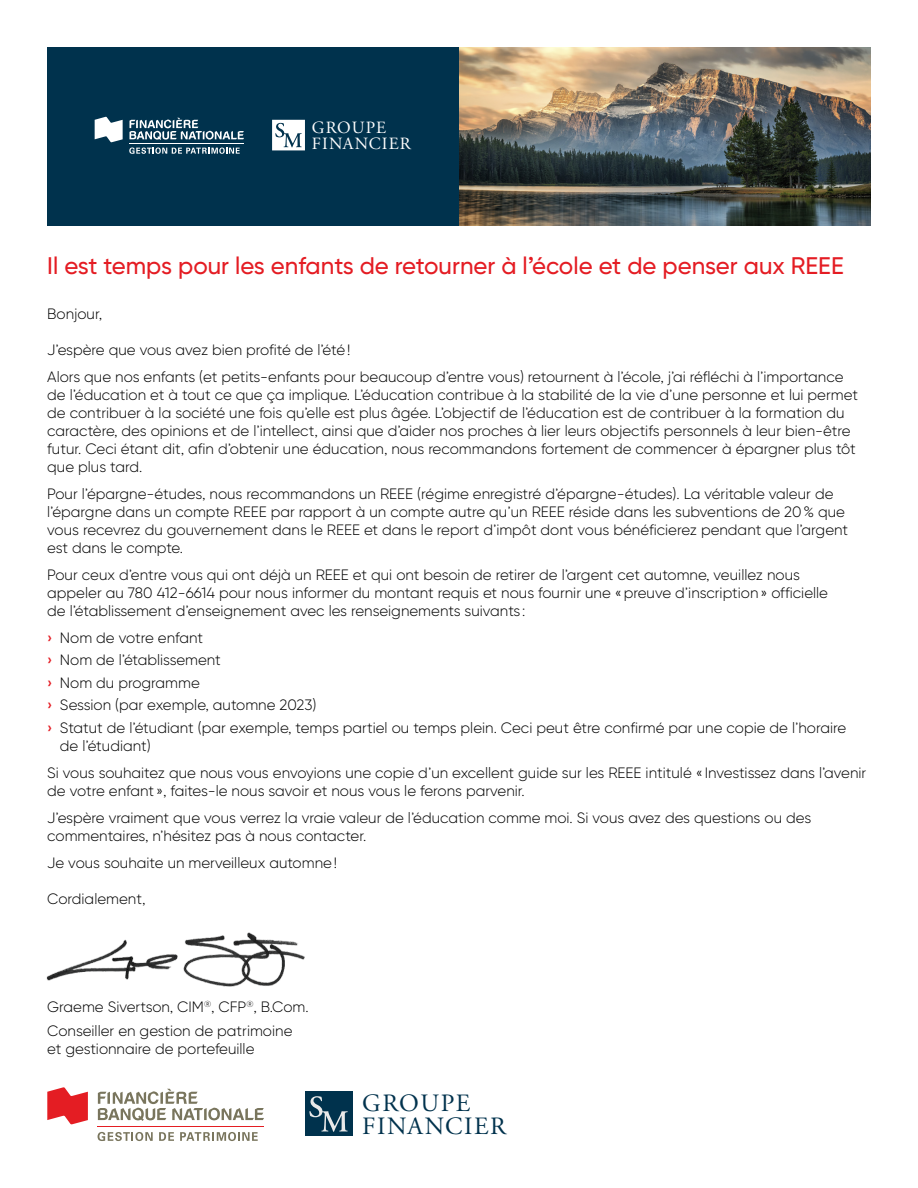
<style>
.page{position:relative;width:918px;height:1188px;background:#fff}
.page>*{position:absolute;margin:0;border:0;box-sizing:border-box;transform-origin:0 0}
.t1{font:24.9px/23.5px "Adobe Garamond Pro";letter-spacing:.065em;color:#00324d}
.t2{font:500 24px "Gilroy BN";color:#e41c23}
.t3{font:17.1px/16.2px "Adobe Garamond Pro";letter-spacing:.065em;color:#fff}
.t4{font:300 15px/18px "Gilroy BN";color:#000}
.s1{font-weight:600;color:#e41c23}
</style>
<div class="page">
<div style="left:47px;top:47px;width:412px;height:178px;background:#00324d"></div>
<img style="left:459px;top:47px;width:412px;height:178px">
<svg style="left:130px;top:118px;width:114px;height:22px"></svg>
<svg style="left:95px;top:117px;width:28px;height:25px"></svg>
<svg style="left:129px;top:147px;width:111px;height:7px"></svg>
<hr style="left:130px;top:143px;width:114px;height:1px;background:#fff">
<svg style="left:272px;top:120px;width:33px;height:30px"></svg>
<img style="left:46px;top:932px;width:259px;height:55px">
<svg style="left:98px;top:1089px;width:166px;height:32px"></svg>
<svg style="left:47px;top:1087px;width:41px;height:37px"></svg>
<svg style="left:98px;top:1132px;width:55px;height:9px"></svg>
<svg style="left:159px;top:1132px;width:15px;height:9px"></svg>
<svg style="left:180px;top:1132px;width:78px;height:9px"></svg>
<hr style="left:98px;top:1126px;width:166px;height:1px;background:#e41d23">
<div style="left:305px;top:1092px;width:47px;height:44px;background:#00324d"></div>
<svg style="left:309px;top:1096px;width:39px;height:36px"></svg>
<p class="t3" style="left:312px;top:120px;width:101px">GROUPE<br>FINANCIER</p>
<h2 class="t2" style="left:47px;top:250px;width:798px">Il est temps pour les enfants de retourner à l’école et de penser aux REEE</h2>
<p class="t4" style="left:47px;top:304px;width:56px">Bonjour,</p>
<p class="t4" style="left:47px;top:336px;width:798px;line-height:27px">J’espère que vous avez bien profité de l’été!<br>Alors que nos enfants (et petits-enfants pour beaucoup d’entre vous) retournent à l’école, j’ai réfléchi à l’importance</p>
<p class="t4" style="left:47px;top:385px;width:812px">de l’éducation et à tout ce que ça implique. L’éducation contribue à la stabilité de la vie d’une personne et lui permet de contribuer à la société une fois qu’elle est plus âgée. L’objectif de l’éducation est de contribuer à la formation du caractère, des opinions et de l’intellect, ainsi que d’aider nos proches à lier leurs objectifs personnels à leur bien-être futur. Ceci étant dit, afin d’obtenir une éducation, nous recommandons fortement de commencer à épargner plus tôt que plus tard.</p>
<p class="t4" style="left:47px;top:484px;width:803px">Pour l’épargne-études, nous recommandons un REEE (régime enregistré d’épargne-études). La véritable valeur de l’épargne dans un compte REEE par rapport à un compte autre qu’un REEE réside dans les subventions de 20% que vous recevrez du gouvernement dans le REEE et dans le report d’impôt dont vous bénéficierez pendant que l’argent est dans le compte.</p>
<p class="t4" style="left:47px;top:565px;width:782px">Pour ceux d’entre vous qui ont déjà un REEE et qui ont besoin de retirer de l’argent cet automne, veuillez nous appeler au 780 412-6614 pour nous informer du montant requis et nous fournir une «preuve d’inscription» officielle de l’établissement d’enseignement avec les renseignements suivants :</p>
<p class="t4" style="left:47px;top:626px;width:801px;line-height:22.5px"><span class="s1">›</span> Nom de votre enfant<br><span class="s1">›</span> Nom de l’établissement<br><span class="s1">›</span> Nom du programme<br><span class="s1">›</span> Session (par exemple, automne 2023)<br><span class="s1">›</span> Statut de l’étudiant (par exemple, temps partiel ou temps plein. Ceci peut être confirmé par une copie de l’horaire</p>
<p class="t4" style="left:47px;top:732px;width:821px;line-height:27px;text-indent:13px">de l’étudiant)<br>Si vous souhaitez que nous vous envoyions une copie d’un excellent guide sur les REEE intitulé « Investissez dans l’avenir</p>
<p class="t4" style="left:47px;top:777px;width:765px;line-height:27px">de votre enfant », faites-le nous savoir et nous vous le ferons parvenir.<br>J’espère vraiment que vous verrez la vraie valeur de l’éducation comme moi. Si vous avez des questions ou des</p>
<p class="t4" style="left:47px;top:822px;width:321px;line-height:27px">commentaires, n’hésitez pas à nous contacter.<br>Je vous souhaite un merveilleux automne!</p>
<p class="t4" style="left:47px;top:889px;width:100px">Cordialement,</p>
<p class="t4" style="left:47px;top:994px;width:263px;line-height:24.8px">Graeme Sivertson, CIM<sup>®</sup>, CFP<sup>®</sup>, B.Com.<br>Conseiller en gestion de patrimoine</p>
<p class="t4" style="left:47px;top:1040px;width:209px">et gestionnaire de portefeuille</p>
<h1 class="t1" style="left:362px;top:1092px;width:145px">GROUPE<br>FINANCIER</h1>
</div>
